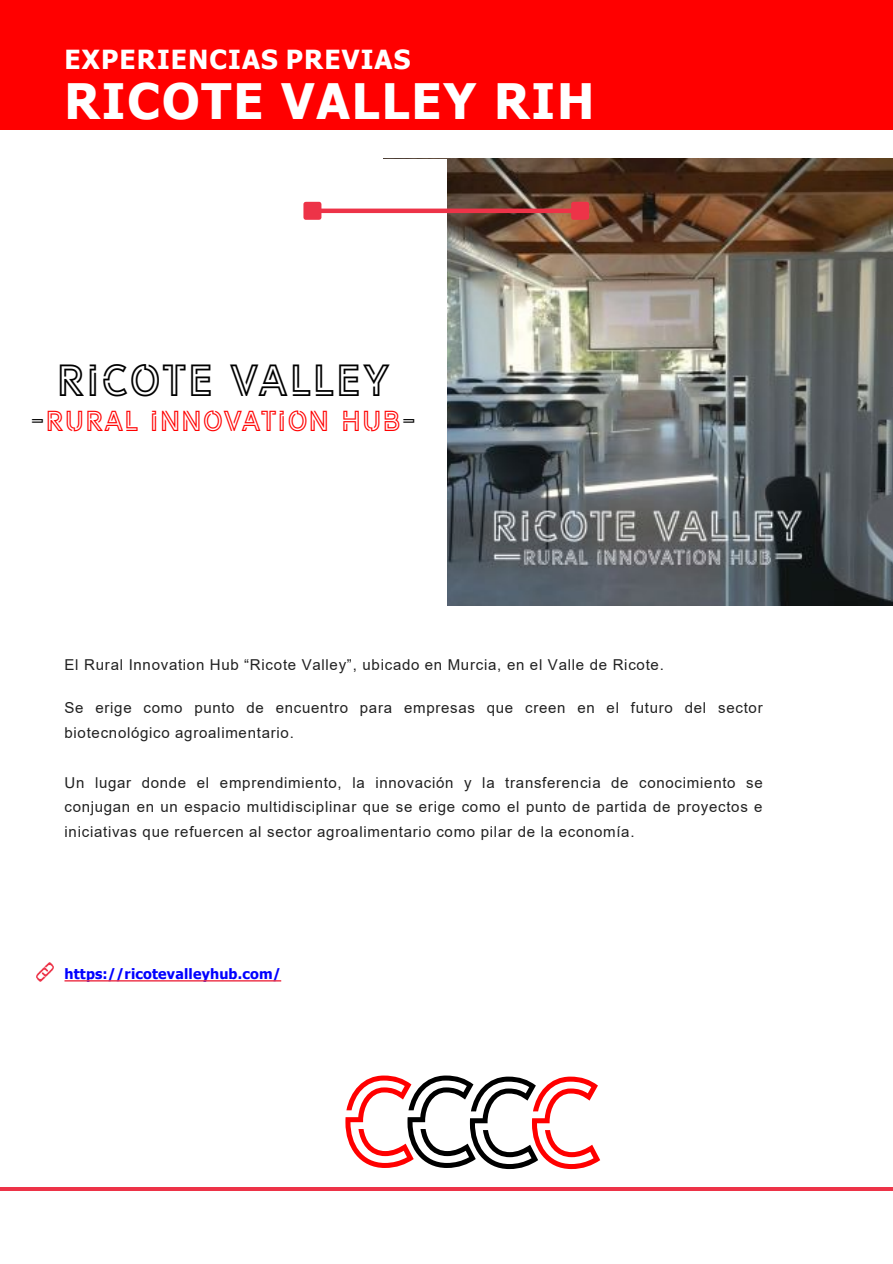
<style>
.page{position:relative;width:893px;height:1264px;background:#fff}
.page>*{position:absolute;margin:0;border:0;box-sizing:border-box;transform-origin:0 0}
.t1{font:120px "LIBRARY3 AM";color:#f00}
.t2{font:120px "LIBRARY3 AM";color:#000}
.t3{font:700 48.75px "Tahoma";letter-spacing:.04em;color:#fff}
.t4{font:42px "LIBRARY3 AM";color:#000}
.t5{font:27px "LIBRARY3 AM";color:#f00}
.t6{font:700 26.25px "Tahoma";letter-spacing:.045em;color:#fff}
.t7{font:15px/24.9px "Arial";letter-spacing:.05em;color:#212121}
.t8{font:700 14.25px "Tahoma";letter-spacing:.015em;color:#00f}
.s1{color:#000}
.s2{color:#f00}
</style>
<div class="page">
<img style="left:446px;top:159px;width:447px;height:446px">
<hr style="left:320px;top:209px;width:252px;height:4px;background:#ed3348">
<div style="left:306px;top:204px;width:13px;height:14px;background:#ed3348"></div>
<div style="left:303px;top:202px;width:18px;height:18px;border:4px solid #ed3348"></div>
<div style="left:573px;top:204px;width:14px;height:14px;background:#ed3348"></div>
<div style="left:571px;top:202px;width:18px;height:18px;border:4px solid #ed3348"></div>
<hr style="left:0;top:1187px;width:892px;height:3px;background:#ed3348">
<img style="left:37px;top:963px;width:17px;height:19px">
<div style="left:0;top:0;width:893px;height:130px;background:#f00"></div>
<svg style="left:64px;top:980px;width:217px;height:1px"></svg>
<p class="t6" style="left:64px;top:41px;width:347px">EXPERIENCIAS PREVIAS</p>
<p class="t3" style="left:64px;top:67px;width:531px">RICOTE VALLEY RIH</p>
<p class="t4" style="left:56px;top:354px;width:336px">RICOTE VALLEY</p>
<p class="t5" style="left:30px;top:404px;width:387px"><span class="s1">-</span>RURAL INNOVATION HUB<span class="s1">-</span></p>
<p class="t7" style="left:64px;top:652px;width:601px">El Rural Innovation Hub “Ricote Valley”, ubicado en Murcia, en el Valle de Ricote.</p>
<p class="t7" style="left:64px;top:695px;width:699px">Se erige como punto de encuentro para empresas que creen en el futuro del sector biotecnológico agroalimentario.</p>
<p class="t7" style="left:64px;top:770px;width:699px;text-align:justify">Un lugar donde el emprendimiento, la innovación y la transferencia de conocimiento se conjugan en un espacio multidisciplinar que se erige como el punto de partida de proyectos e iniciativas que refuercen al sector agroalimentario como pilar de la economía.</p>
<p class="t8" style="left:64px;top:964px;width:218px">https://ricotevalleyhub.com/</p>
<p class="t1" style="left:338px;top:1047px;width:206px">C <span class="s1">C</span></p>
<p class="t2" style="left:400px;top:1047px;width:206px">C <span class="s2">C</span></p>
</div>
